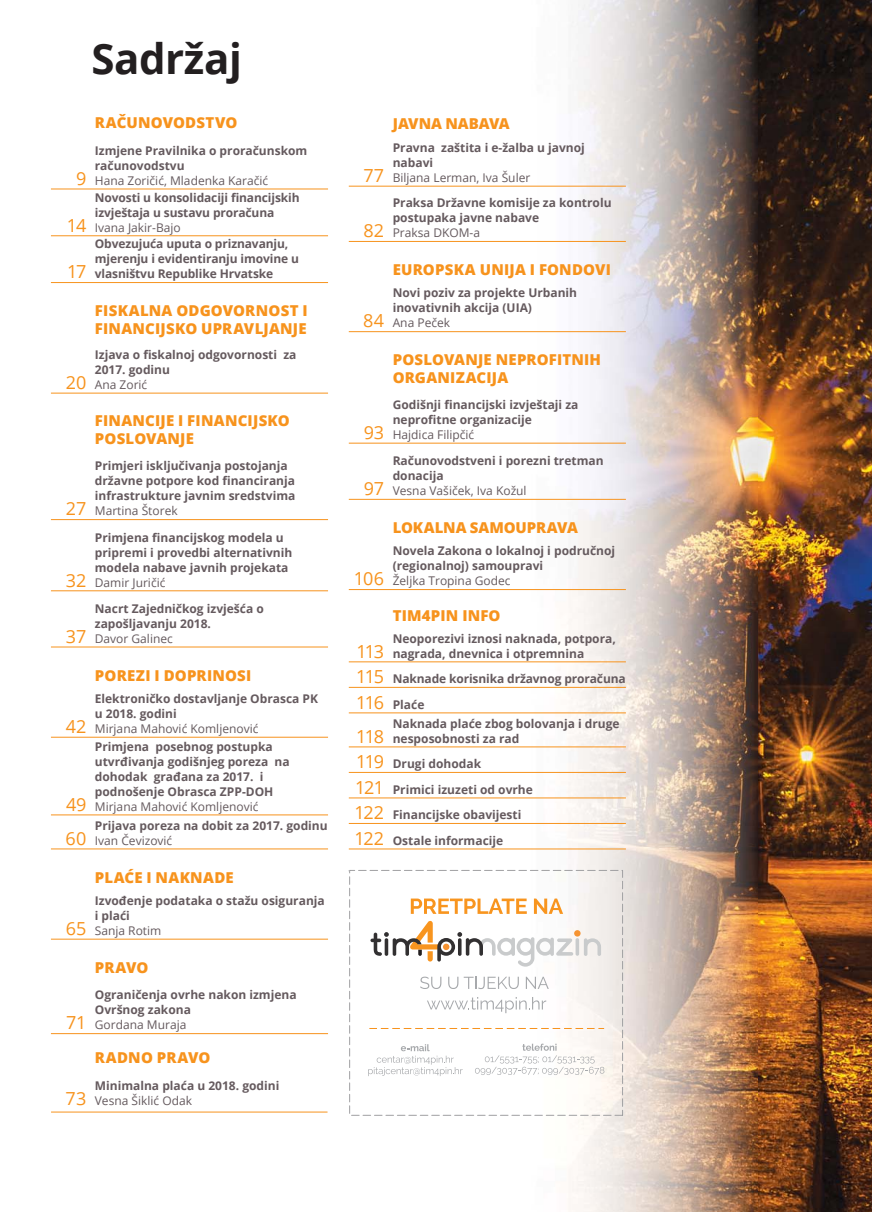
<style>
.page{position:relative;width:872px;height:1212px;background:#fff}
.page>*{position:absolute;margin:0;border:0;box-sizing:border-box;transform-origin:0 0}
.t1{font:700 42px "Open Sans";letter-spacing:-.01em;color:#231f20}
.t2{font:18px "Open Sans";letter-spacing:-.01em;color:#f7931d}
.t3{font:800 15px/18px "Open Sans";letter-spacing:.01em;color:#f7931d}
.t4{font:800 15px "Open Sans";letter-spacing:-.01em;color:#f7931d}
.t5{font:700 12px/15px "Open Sans";color:#655a5e}
.t6{font:12px "Open Sans";color:#655a5e}
.s1{font-weight:400;font-size:18px;color:#f7931d}
</style>
<div class="page">
<img style="left:757px;top:0;width:115px;height:1212px">
<img style="left:475px;top:0;width:282px;height:1212px">
<hr style="left:51px;top:590px;width:277px;height:1px;background:#f7931d">
<hr style="left:51px;top:647px;width:277px;height:1px;background:#f7931d">
<hr style="left:51px;top:519px;width:277px;height:1px;background:#f7931d">
<hr style="left:51px;top:814px;width:277px;height:1px;background:#f7931d">
<hr style="left:51px;top:848px;width:277px;height:1px;background:#f7931d">
<hr style="left:51px;top:189px;width:277px;height:1px;background:#f7931d">
<hr style="left:51px;top:235px;width:277px;height:1px;background:#f7931d">
<hr style="left:51px;top:282px;width:277px;height:1px;background:#f7931d">
<hr style="left:51px;top:393px;width:277px;height:1px;background:#f7931d">
<hr style="left:51px;top:737px;width:277px;height:1px;background:#f7931d">
<hr style="left:51px;top:939px;width:277px;height:1px;background:#f7931d">
<hr style="left:51px;top:1033px;width:277px;height:1px;background:#f7931d">
<hr style="left:349px;top:848px;width:277px;height:1px;background:#f7931d">
<hr style="left:349px;top:823px;width:277px;height:1px;background:#f7931d">
<hr style="left:349px;top:661px;width:277px;height:1px;background:#f7931d">
<hr style="left:349px;top:687px;width:277px;height:1px;background:#f7931d">
<hr style="left:349px;top:712px;width:277px;height:1px;background:#f7931d">
<hr style="left:349px;top:746px;width:277px;height:1px;background:#f7931d">
<hr style="left:349px;top:772px;width:277px;height:1px;background:#f7931d">
<hr style="left:349px;top:797px;width:277px;height:1px;background:#f7931d">
<hr style="left:349px;top:331px;width:277px;height:1px;background:#f7931d">
<hr style="left:349px;top:443px;width:277px;height:1px;background:#f7931d">
<hr style="left:349px;top:589px;width:277px;height:1px;background:#f7931d">
<hr style="left:349px;top:186px;width:277px;height:1px;background:#f7931d">
<hr style="left:349px;top:241px;width:277px;height:1px;background:#f7931d">
<hr style="left:349px;top:499px;width:277px;height:1px;background:#f7931d">
<hr style="left:51px;top:1112px;width:276px;height:1px;background:#f7931d">
<svg style="left:370px;top:921px;width:231px;height:46px"></svg>
<svg style="left:411px;top:898px;width:116px;height:16px"></svg>
<svg style="left:534px;top:898px;width:29px;height:16px"></svg>
<svg style="left:420px;top:976px;width:21px;height:13px"></svg>
<svg style="left:448px;top:977px;width:10px;height:12px"></svg>
<svg style="left:464px;top:977px;width:55px;height:12px"></svg>
<svg style="left:526px;top:977px;width:23px;height:12px"></svg>
<svg style="left:427px;top:997px;width:119px;height:16px"></svg>
<svg style="left:368px;top:1044px;width:94px;height:32px"></svg>
<svg style="left:475px;top:1043px;width:129px;height:32px"></svg>
<svg style="left:369px;top:1028px;width:235px;height:1px"></svg>
<div style="left:349px;top:870px;width:274px;height:246px;border:1px dashed #a0a0a2"></div>
<svg style="left:349px;top:870px;width:1px;height:110px"></svg>
<h1 class="t1" style="left:91px;top:29px;width:152px">Sadržaj</h1>
<h2 class="t2" style="left:76px;top:165px;width:12px">9</h2>
<h2 class="t2" style="left:67px;top:212px;width:21px">14</h2>
<h2 class="t2" style="left:67px;top:259px;width:21px">17</h2>
<h2 class="t2" style="left:66px;top:370px;width:22px">20</h2>
<h2 class="t2" style="left:66px;top:496px;width:22px">27</h2>
<h2 class="t2" style="left:66px;top:567px;width:22px">32</h2>
<h2 class="t2" style="left:66px;top:623px;width:22px">37</h2>
<h2 class="t2" style="left:66px;top:714px;width:22px">42</h2>
<h2 class="t2" style="left:66px;top:791px;width:22px">49</h2>
<h2 class="t2" style="left:66px;top:825px;width:22px">60</h2>
<h2 class="t2" style="left:66px;top:916px;width:22px">65</h2>
<h2 class="t2" style="left:66px;top:1010px;width:22px">71</h2>
<h2 class="t2" style="left:66px;top:1085px;width:22px">73</h2>
<p class="t3" style="left:95px;top:113px;width:144px">RAČUNOVODSTVO</p>
<p class="t5" style="left:95px;top:143px;width:214px">Izmjene Pravilnika o proračunskom računovodstvu</p>
<p class="t6" style="left:95px;top:172px;width:175px">Hana Zoričić, Mladenka Karačić</p>
<p class="t5" style="left:95px;top:189px;width:206px">Novosti u konsolidaciji financijskih izvještaja u sustavu proračuna</p>
<p class="t6" style="left:95px;top:219px;width:87px">Ivana Jakir-Bajo</p>
<p class="t5" style="left:95px;top:236px;width:206px">Obvezujuća uputa o priznavanju, mjerenju i evidentiranju imovine u vlasništvu Republike Hrvatske</p>
<p class="t3" style="left:95px;top:301px;width:214px">FISKALNA ODGOVORNOST I<br>FINANCIJSKO UPRAVLJANJE</p>
<p class="t5" style="left:95px;top:347px;width:203px">Izjava o fiskalnoj odgovornosti za<br>2017. godinu</p>
<p class="t6" style="left:95px;top:376px;width:54px">Ana Zorić</p>
<p class="t3" style="left:95px;top:411px;width:196px">FINANCIJE I FINANCIJSKO<br>POSLOVANJE</p>
<p class="t5" style="left:95px;top:458px;width:202px">Primjeri isključivanja postojanja državne potpore kod financiranja infrastrukture javnim sredstvima</p>
<p class="t6" style="left:95px;top:502px;width:84px">Martina Štorek</p>
<p class="t5" style="left:95px;top:529px;width:199px">Primjena financijskog modela u pripremi i provedbi alternativnih modela nabave javnih projekata</p>
<p class="t6" style="left:95px;top:574px;width:72px">Damir Juričić</p>
<p class="t5" style="left:95px;top:600px;width:171px">Nacrt Zajedničkog izvješća o zapošljavanju 2018.</p>
<p class="t6" style="left:95px;top:630px;width:79px">Davor Galinec</p>
<p class="t3" style="left:95px;top:666px;width:158px">POREZI I DOPRINOSI</p>
<p class="t5" style="left:95px;top:691px;width:225px">Elektroničko dostavljanje Obrasca PK u 2018. godini</p>
<p class="t6" style="left:95px;top:720px;width:165px">Mirjana Mahović Komljenović</p>
<p class="t5" style="left:95px;top:738px;width:196px">Primjena posebnog postupka utvrđivanja godišnjeg poreza na dohodak građana za 2017. i podnošenje Obrasca ZPP-DOH</p>
<p class="t6" style="left:95px;top:798px;width:165px">Mirjana Mahović Komljenović</p>
<p class="t5" style="left:95px;top:817px;width:234px">Prijava poreza na dobit za 2017. godinu</p>
<p class="t6" style="left:95px;top:832px;width:79px">Ivan Čevizović</p>
<p class="t3" style="left:95px;top:868px;width:140px">PLAĆE I NAKNADE</p>
<p class="t5" style="left:95px;top:893px;width:231px">Izvođenje podataka o stažu osiguranja i plaći</p>
<p class="t6" style="left:95px;top:922px;width:68px">Sanja Rotim</p>
<p class="t3" style="left:95px;top:958px;width:55px">PRAVO</p>
<p class="t5" style="left:95px;top:987px;width:203px">Ograničenja ovrhe nakon izmjena<br>Ovršnog zakona</p>
<p class="t6" style="left:95px;top:1016px;width:93px">Gordana Muraja</p>
<p class="t3" style="left:95px;top:1048px;width:117px">RADNO PRAVO</p>
<p class="t5" style="left:95px;top:1077px;width:186px">Minimalna plaća u 2018. godini</p>
<p class="t6" style="left:95px;top:1092px;width:99px">Vesna Šiklić Odak</p>
<h2 class="t2" style="left:363px;top:163px;width:22px">77</h2>
<h2 class="t2" style="left:363px;top:218px;width:22px">82</h2>
<p class="t3" style="left:393px;top:114px;width:119px">JAVNA NABAVA</p>
<p class="t5" style="left:393px;top:140px;width:194px">Pravna zaštita i e-žalba u javnoj nabavi</p>
<p class="t6" style="left:393px;top:169px;width:139px">Biljana Lerman, Iva Šuler</p>
<p class="t5" style="left:393px;top:195px;width:220px">Praksa Državne komisije za kontrolu postupaka javne nabave</p>
<p class="t6" style="left:393px;top:224px;width:89px">Praksa DKOM-a</p>
<p class="t3" style="left:393px;top:261px;width:220px">EUROPSKA UNIJA I FONDOVI</p>
<h2 class="t2" style="left:363px;top:308px;width:23px">84</h2>
<h2 class="t2" style="left:364px;top:420px;width:22px">93</h2>
<h2 class="t2" style="left:364px;top:476px;width:22px">97</h2>
<h2 class="t2" style="left:354px;top:566px;width:32px">106</h2>
<p class="t5" style="left:393px;top:285px;width:186px">Novi poziv za projekte Urbanih inovativnih akcija (UIA)</p>
<p class="t6" style="left:393px;top:315px;width:59px">Ana Peček</p>
<p class="t3" style="left:393px;top:350px;width:210px">POSLOVANJE NEPROFITNIH<br>ORGANIZACIJA</p>
<p class="t5" style="left:393px;top:397px;width:187px">Godišnji financijski izvještaji za neprofitne organizacije</p>
<p class="t6" style="left:393px;top:426px;width:83px">Hajdica Filipčić</p>
<p class="t5" style="left:393px;top:453px;width:212px">Računovodstveni i porezni tretman donacija</p>
<p class="t6" style="left:393px;top:482px;width:135px">Vesna Vašiček, Iva Kožul</p>
<p class="t4" style="left:393px;top:517px;width:187px">LOKALNA SAMOUPRAVA</p>
<p class="t5" style="left:393px;top:543px;width:224px">Novela Zakona o lokalnoj i podr učnoj (regionalnoj) samoupravi</p>
<p class="t6" style="left:393px;top:572px;width:119px">Željka Tropina Godec</p>
<p class="t3" style="left:393px;top:606px;width:109px">TIM4PIN INFO</p>
<h2 class="t2" style="left:356px;top:638px;width:29px">113</h2>
<p class="t5" style="left:393px;top:630px;width:225px">Neoporezivi iznosi naknada, potpora, nagrada, dnevnica i otpremnina</p>
<p class="t5" style="left:356px;top:666px;width:271px;line-height:25.5px"><span class="s1">115</span> Naknade korisnika državnog proračuna<br><span class="s1">116</span> Plaće</p>
<h2 class="t2" style="left:356px;top:723px;width:30px">118</h2>
<p class="t5" style="left:393px;top:715px;width:228px">Naknada plaće zbog bolovanja i druge nesposobnosti za rad</p>
<p class="t5" style="left:354px;top:751px;width:180px;line-height:25.5px"><span class="s1">119</span> Drugi dohodak<br><span class="s1">121</span> Primici izuzeti od ovrhe<br><span class="s1">122</span> Financijske obavijesti<br><span class="s1">122</span> Ostale informacije</p>
</div>
